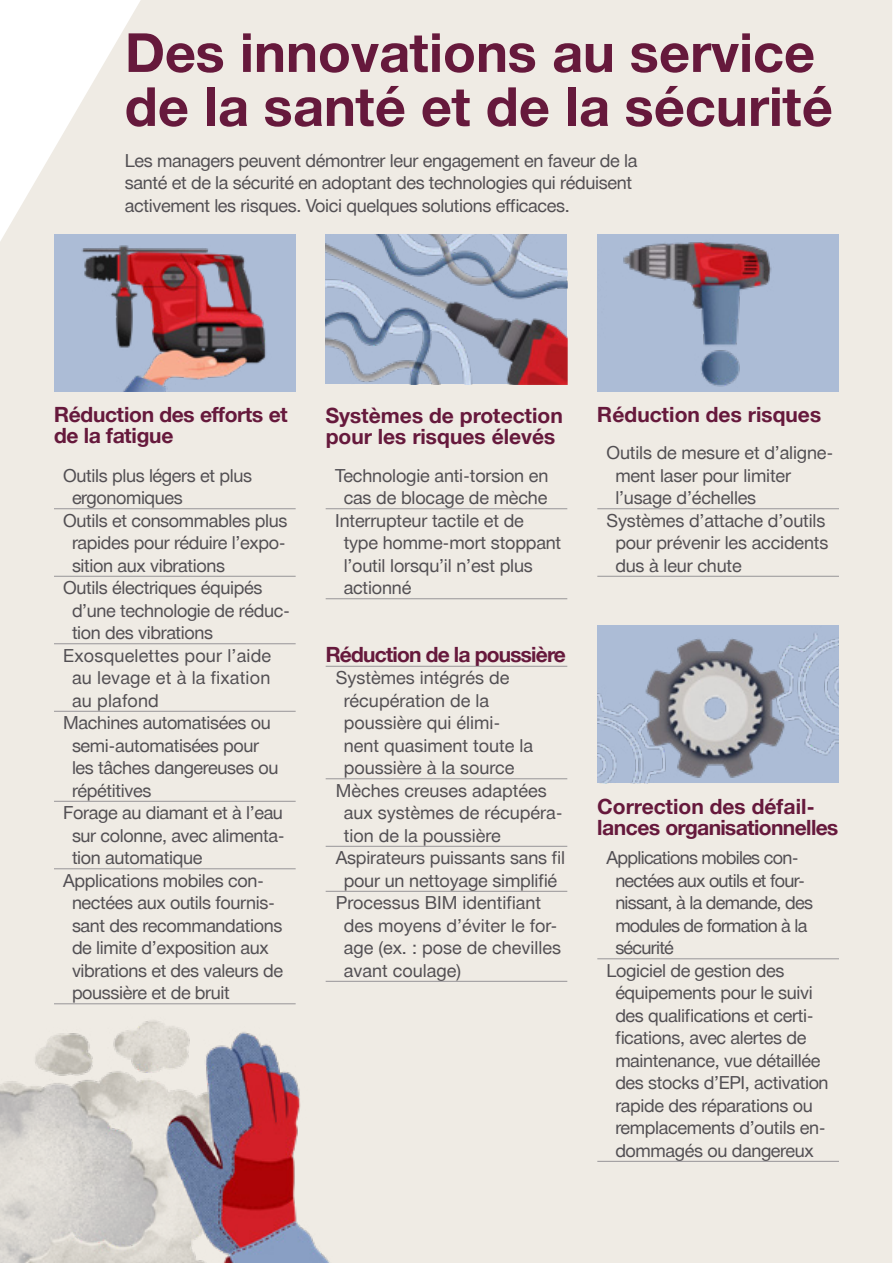
<style>
.page{position:relative;width:893px;height:1263px;background:#efebe4}
.page>*{position:absolute;margin:0;border:0;box-sizing:border-box;transform-origin:0 0}
.t1{font:700 54px/54px "Hilti";color:#66193c}
.t2{font:700 21px/21px "Hilti";letter-spacing:-.015em;color:#66193c}
.t3{font:700 21px "Hilti";letter-spacing:-.04em;color:#66193c}
.t4{font:18px/22.5px "Hilti";letter-spacing:-.02em;color:#524f53}
.t5{font:18px "Hilti";color:#524f53}
.t6{font:18px "Hilti";letter-spacing:-.04em;color:#524f53}
.t7{font:18px "Hilti";letter-spacing:.01em;color:#524f53}
</style>
<div class="page">
<svg style="left:0;top:0;width:141px;height:241px"></svg>
<img style="left:56px;top:234px;width:240px;height:158px">
<img style="left:326px;top:235px;width:241px;height:149px">
<img style="left:597px;top:625px;width:242px;height:158px">
<img style="left:597px;top:234px;width:238px;height:158px">
<hr style="left:54px;top:508px;width:242px;height:1px;background:#979598">
<hr style="left:54px;top:576px;width:242px;height:1px;background:#979598">
<hr style="left:54px;top:643px;width:242px;height:1px;background:#979598">
<hr style="left:54px;top:711px;width:242px;height:1px;background:#979598">
<hr style="left:54px;top:801px;width:242px;height:1px;background:#979598">
<hr style="left:54px;top:868px;width:242px;height:1px;background:#979598">
<hr style="left:326px;top:666px;width:241px;height:1px;background:#979598">
<hr style="left:326px;top:778px;width:241px;height:1px;background:#979598">
<hr style="left:326px;top:846px;width:241px;height:1px;background:#979598">
<hr style="left:326px;top:891px;width:241px;height:1px;background:#979598">
<hr style="left:326px;top:981px;width:241px;height:1px;background:#979598">
<hr style="left:597px;top:508px;width:242px;height:1px;background:#979598">
<hr style="left:597px;top:576px;width:242px;height:1px;background:#979598">
<hr style="left:326px;top:508px;width:241px;height:1px;background:#979598">
<hr style="left:326px;top:598px;width:241px;height:1px;background:#979598">
<hr style="left:597px;top:958px;width:242px;height:1px;background:#979598">
<hr style="left:597px;top:1161px;width:242px;height:1px;background:#979598">
<img style="left:0;top:980px;width:390px;height:283px">
<hr style="left:892px;top:0;width:1px;height:1263px;background:#fff">
<h1 class="t1" style="left:125px;top:23px;width:709px">Des innovations au service de la santé et de la sécurité</h1>
<p class="t4" style="left:125px;top:148px;width:514px">Les managers peuvent démontrer leur engagement en faveur de la santé et de la sécurité en adoptant des technologies qui réduisent activement les risques. Voici quelques solutions efficaces.</p>
<p class="t2" style="left:54px;top:403px;width:235px">Réduction des efforts et de la fatigue</p>
<p class="t4" style="left:63px;top:463px;width:190px">Outils plus légers et plus</p>
<p class="t4" style="left:72px;top:486px;width:112px">ergonomiques</p>
<p class="t4" style="left:63px;top:508px;width:226px">Outils et consommables plus</p>
<p class="t4" style="left:72px;top:531px;width:215px">rapides pour réduire l’expo-</p>
<p class="t4" style="left:72px;top:553px;width:155px">sition aux vibrations</p>
<p class="t4" style="left:63px;top:576px;width:201px">Outils électriques équipés</p>
<p class="t4" style="left:72px;top:598px;width:220px">d’une technologie de réduc-</p>
<p class="t4" style="left:72px;top:621px;width:143px">tion des vibrations</p>
<p class="t7" style="left:63px;top:642px;width:210px">Exosquelettes pour l’aide</p>
<p class="t7" style="left:72px;top:665px;width:200px">au levage et à la fixation</p>
<p class="t7" style="left:72px;top:687px;width:88px">au plafond</p>
<p class="t4" style="left:63px;top:711px;width:209px">Machines automatisées ou</p>
<p class="t4" style="left:72px;top:733px;width:189px">semi-automatisées pour</p>
<p class="t4" style="left:72px;top:756px;width:208px">les tâches dangereuses ou</p>
<p class="t4" style="left:72px;top:778px;width:81px">répétitives</p>
<p class="t4" style="left:63px;top:801px;width:221px">Forage au diamant et à l’eau</p>
<p class="t4" style="left:72px;top:823px;width:214px">sur colonne, avec alimenta-</p>
<p class="t4" style="left:72px;top:846px;width:132px">tion automatique</p>
<p class="t4" style="left:63px;top:868px;width:202px">Applications mobiles con-</p>
<p class="t4" style="left:72px;top:891px;width:204px">nectées aux outils fournis-</p>
<p class="t4" style="left:72px;top:913px;width:212px">sant des recommandations</p>
<p class="t4" style="left:72px;top:936px;width:198px">de limite d’exposition aux</p>
<p class="t4" style="left:72px;top:958px;width:212px">vibrations et des valeurs de</p>
<p class="t4" style="left:72px;top:981px;width:159px">poussière et de bruit</p>
<p class="t2" style="left:326px;top:405px;width:239px">Systèmes de protection pour les risques élevés</p>
<p class="t4" style="left:335px;top:463px;width:215px">Technologie anti-torsion en</p>
<p class="t4" style="left:344px;top:486px;width:205px">cas de blocage de mèche</p>
<p class="t4" style="left:335px;top:508px;width:190px">Interrupteur tactile et de</p>
<p class="t4" style="left:344px;top:531px;width:219px">type homme-mort stoppant</p>
<p class="t4" style="left:344px;top:553px;width:191px">l’outil lorsqu’il n’est plus</p>
<p class="t4" style="left:344px;top:576px;width:69px">actionné</p>
<p class="t3" style="left:326px;top:639px;width:242px">Réduction de la poussière</p>
<p class="t5" style="left:336px;top:665px;width:175px">Systèmes intégrés de</p>
<p class="t5" style="left:344px;top:687px;width:147px">récupération de la</p>
<p class="t5" style="left:344px;top:710px;width:158px">poussière qui élimi-</p>
<p class="t5" style="left:344px;top:732px;width:191px">nent quasiment toute la</p>
<p class="t5" style="left:344px;top:755px;width:172px">poussière à la source</p>
<p class="t5" style="left:336px;top:777px;width:213px">Mèches creuses adaptées</p>
<p class="t5" style="left:344px;top:800px;width:221px">aux systèmes de récupéra-</p>
<p class="t5" style="left:344px;top:822px;width:159px">tion de la poussière</p>
<p class="t4" style="left:336px;top:846px;width:231px">Aspirateurs puissants sans fil</p>
<p class="t4" style="left:344px;top:868px;width:215px">pour un nettoyage simplifié</p>
<p class="t5" style="left:336px;top:890px;width:207px">Processus BIM identifiant</p>
<p class="t5" style="left:344px;top:912px;width:215px">des moyens d’éviter le for-</p>
<p class="t5" style="left:344px;top:935px;width:219px">age (ex. : pose de chevilles</p>
<p class="t5" style="left:344px;top:957px;width:119px">avant coulage)</p>
<p class="t2" style="left:597px;top:403px;width:225px">Réduction des risques</p>
<p class="t4" style="left:607px;top:441px;width:228px">Outils de mesure et d’aligne-</p>
<p class="t4" style="left:615px;top:463px;width:177px">ment laser pour limiter</p>
<p class="t4" style="left:615px;top:486px;width:142px">l’usage d’échelles</p>
<p class="t4" style="left:607px;top:508px;width:220px">Systèmes d’attache d’outils</p>
<p class="t4" style="left:615px;top:531px;width:215px">pour prévenir les accidents</p>
<p class="t4" style="left:615px;top:553px;width:128px">dus à leur chute</p>
<p class="t2" style="left:597px;top:795px;width:243px">Correction des défail&shy;lances organisationnelles</p>
<p class="t6" style="left:607px;top:845px;width:194px">Applications mobiles con-</p>
<p class="t6" style="left:615px;top:867px;width:191px">nectées aux outils et four-</p>
<p class="t6" style="left:615px;top:890px;width:199px">nissant, à la demande, des</p>
<p class="t6" style="left:615px;top:912px;width:194px">modules de formation à la</p>
<p class="t6" style="left:615px;top:935px;width:60px">sécurité</p>
<p class="t4" style="left:607px;top:958px;width:179px">Logiciel de gestion des</p>
<p class="t4" style="left:615px;top:981px;width:199px">équipements pour le suivi</p>
<p class="t4" style="left:615px;top:1003px;width:200px">des qualifications et certi-</p>
<p class="t4" style="left:615px;top:1026px;width:193px">fications, avec alertes de</p>
<p class="t4" style="left:615px;top:1048px;width:207px">maintenance, vue détaillée</p>
<p class="t4" style="left:615px;top:1071px;width:215px">des stocks d’EPI, activation</p>
<p class="t4" style="left:615px;top:1093px;width:199px">rapide des réparations ou</p>
<p class="t4" style="left:615px;top:1116px;width:212px">remplacements d’outils en-</p>
<p class="t4" style="left:615px;top:1138px;width:200px">dommagés ou dangereux</p>
</div>
